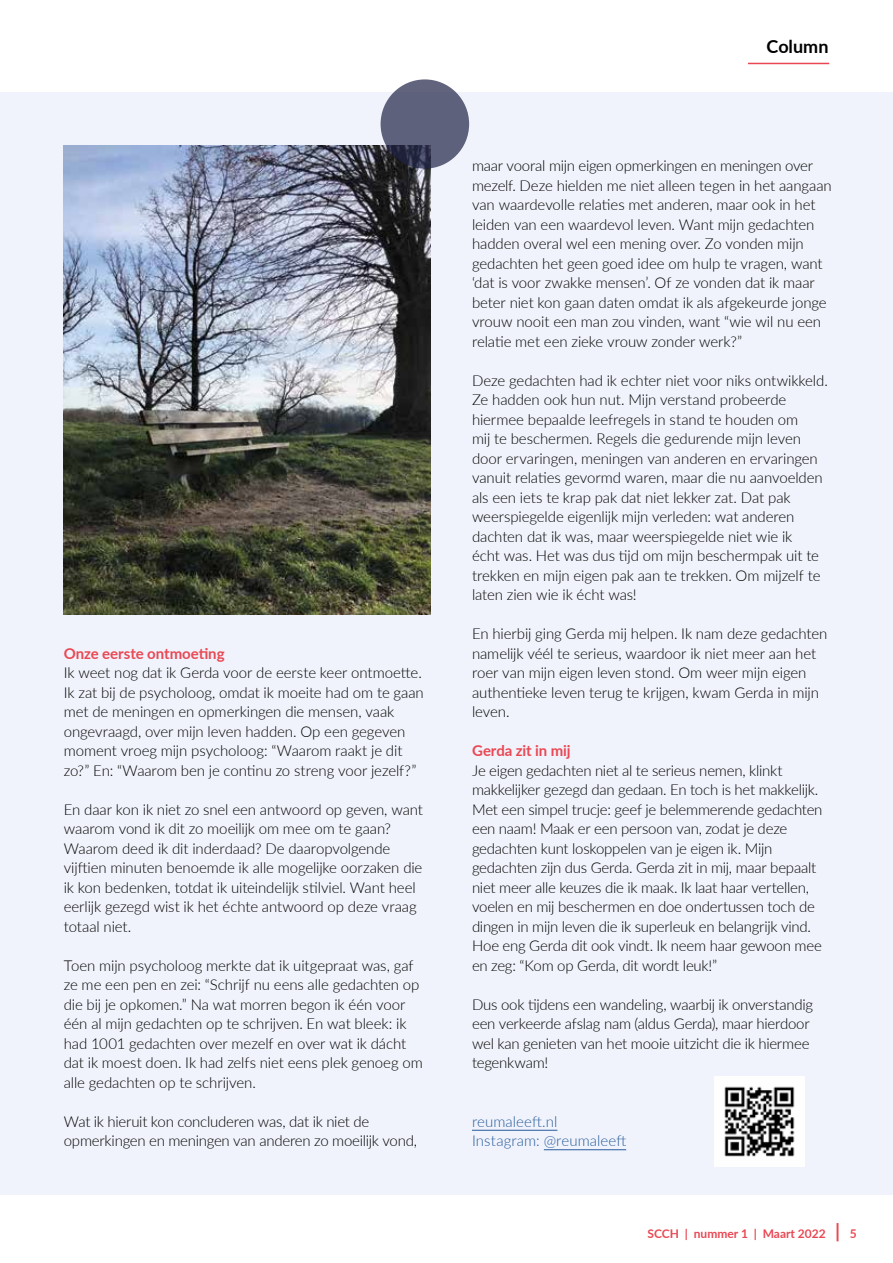
<style>
.page{position:relative;width:893px;height:1263px;background:#fff}
.page>*{position:absolute;margin:0;border:0;box-sizing:border-box;transform-origin:0 0}
.t1{font:700 18px "Lato";color:#000}
.t2{font:300 15px/19.5px "Lato";letter-spacing:-.01em;color:#000}
.t3{font:300 15px/19.5px "Lato";letter-spacing:.005em;color:#275b9b}
.t4{font:700 15px "Lato";letter-spacing:-.005em;color:#e94853}
.t5{font:700 12px "Lato";color:#e94853}
.s1{font-size:19.5px}
</style>
<div class="page">
<div style="left:0;top:92px;width:893px;height:1103px;background:#f0f3fb"></div>
<hr style="left:748px;top:63px;width:81px;height:1px;background:#e94853">
<img style="left:64px;top:145px;width:367px;height:469px">
<svg style="left:381px;top:79px;width:88px;height:90px;background:#585b75"></svg>
<hr style="left:472px;top:1130px;width:85px;height:1px;background:#275b9b">
<hr style="left:544px;top:1149px;width:82px;height:1px;background:#275b9b">
<img style="left:714px;top:1077px;width:90px;height:90px">
<p class="t4" style="left:64px;top:642px;width:162px">Onze eerste ontmoeting</p>
<p class="t2" style="left:64px;top:662px;width:361px">Ik weet nog dat ik Gerda voor de eerste keer ontmoette.<br>Ik zat bij de psycholoog, omdat ik moeite had om te gaan met de meningen en opmerkingen die mensen, vaak ongevraagd, over mijn leven hadden. Op een gegeven moment vroeg mijn psycholoog: “Waarom raakt je dit zo?” En: “Waarom ben je continu zo streng voor jezelf?”</p>
<p class="t2" style="left:64px;top:799px;width:361px">En daar kon ik niet zo snel een antwoord op geven, want waarom vond ik dit zo moeilijk om mee om te gaan?<br>Waarom deed ik dit inderdaad? De daaropvolgende vijftien minuten benoemde ik alle mogelijke oorzaken die ik kon bedenken, totdat ik uiteindelijk stilviel. Want heel eerlijk gezegd wist ik het échte antwoord op deze vraag totaal niet.</p>
<p class="t2" style="left:64px;top:955px;width:360px">Toen mijn psycholoog merkte dat ik uitgepraat was, gaf ze me een pen en zei: “Schrijf nu eens alle gedachten op die bij je opkomen.” Na wat morren begon ik één voor één al mijn gedachten op te schrijven. En wat bleek: ik had 1001 gedachten over mezelf en over wat ik dácht dat ik moest doen. Ik had zelfs niet eens plek genoeg om alle gedachten op te schrijven.</p>
<p class="t2" style="left:64px;top:1111px;width:355px">Wat ik hieruit kon concluderen was, dat ik niet de opmerkingen en meningen van anderen zo moeilijk vond,</p>
<p class="t1" style="left:767px;top:33px;width:63px">Column</p>
<p class="t2" style="left:472px;top:155px;width:361px">maar vooral mijn eigen opmerkingen en meningen over mezelf. Deze hielden me niet alleen tegen in het aangaan van waardevolle relaties met anderen, maar ook in het leiden van een waardevol leven. Want mijn gedachten hadden overal wel een mening over. Zo vonden mijn gedachten het geen goed idee om hulp te vragen, want ‘dat is voor zwakke mensen’. Of ze vonden dat ik maar beter niet kon gaan daten omdat ik als afgekeurde jonge vrouw nooit een man zou vinden, want “wie wil nu een relatie met een zieke vrouw zonder werk?”</p>
<p class="t2" style="left:472px;top:370px;width:357px">Deze gedachten had ik echter niet voor niks ontwikkeld.<br>Ze hadden ook hun nut. Mijn verstand probeerde hiermee bepaalde leefregels in stand te houden om<br>mij te beschermen. Regels die gedurende mijn leven door ervaringen, meningen van anderen en ervaringen vanuit relaties gevormd waren, maar die nu aanvoelden als een iets te krap pak dat niet lekker zat. Dat pak weerspiegelde eigenlijk mijn verleden: wat anderen dachten dat ik was, maar weerspiegelde niet wie ik<br>écht was. Het was dus tijd om mijn beschermpak uit te trekken en mijn eigen pak aan te trekken. Om mijzelf te laten zien wie ik écht was!</p>
<p class="t2" style="left:472px;top:623px;width:357px">En hierbij ging Gerda mij helpen. Ik nam deze gedachten namelijk véél te serieus, waardoor ik niet meer aan het roer van mijn eigen leven stond. Om weer mijn eigen authentieke leven terug te krijgen, kwam Gerda in mijn leven.</p>
<p class="t4" style="left:472px;top:740px;width:100px">Gerda zit in mij</p>
<p class="t2" style="left:472px;top:760px;width:352px">Je eigen gedachten niet al te serieus nemen, klinkt makkelijker gezegd dan gedaan. En toch is het makkelijk.<br>Met een simpel trucje: geef je belemmerende gedachten een naam! Maak er een persoon van, zodat je deze gedachten kunt loskoppelen van je eigen ik. Mijn gedachten zijn dus Gerda. Gerda zit in mij, maar bepaalt niet meer alle keuzes die ik maak. Ik laat haar vertellen, voelen en mij beschermen en doe ondertussen toch de dingen in mijn leven die ik superleuk en belangrijk vind.<br>Hoe eng Gerda dit ook vindt. Ik neem haar gewoon mee en zeg: “Kom op Gerda, dit wordt leuk!”</p>
<p class="t2" style="left:472px;top:994px;width:343px">Dus ook tijdens een wandeling, waarbij ik onverstandig een verkeerde afslag nam (aldus Gerda), maar hierdoor wel kan genieten van het mooie uitzicht die ik hiermee tegenkwam!</p>
<p class="t3" style="left:472px;top:1111px;width:156px">reumaleeft.nl<br>Instagram: @reumaleeft</p>
<p class="t5" style="left:647px;top:1225px;width:211px">SCCH | nummer 1 | Maart 2022 <span class="s1">|</span> 5</p>
</div>
